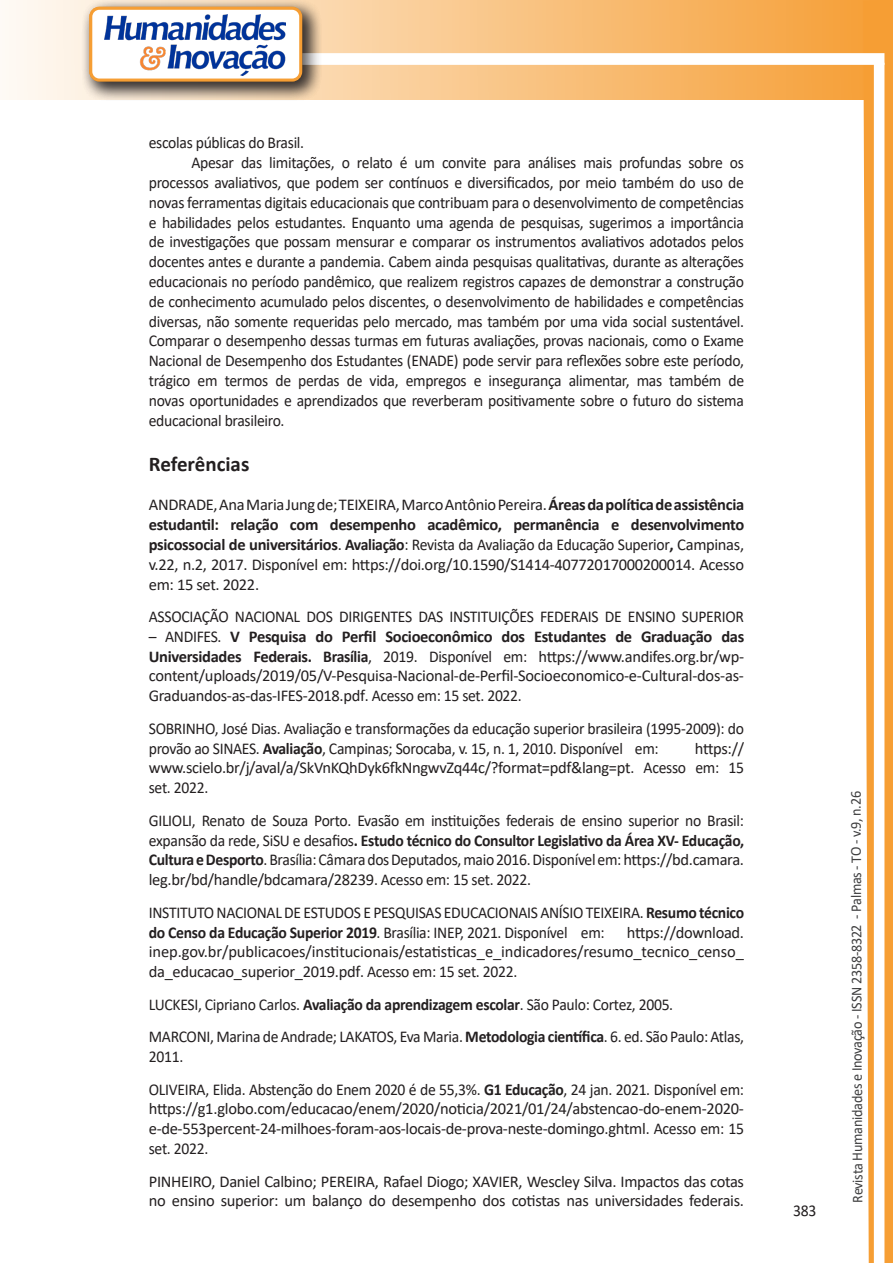
<style>
.page{position:relative;width:893px;height:1263px;background:#fff}
.page>*{position:absolute;margin:0;border:0;box-sizing:border-box;transform-origin:0 0}
.Titulo_2{font:700 21px "Calibri";color:#231f20}
.texto{font:16.5px/19.8px "Calibri";letter-spacing:-.02em;color:#231f20;text-align:justify;scale:.95 1}
.texto-2{font:16.5px/19.8px "Calibri";letter-spacing:-.02em;color:#231f20;text-align:justify}
.t1{font:15px "Calibri";letter-spacing:-.025em;color:#3e3e3f;scale:.95 1}
.s1{font-weight:700}
</style>
<div class="page">
<svg style="left:5px;top:0;width:858px;height:100px;background:#f9c484"></svg>
<div style="left:302px;top:53px;width:582px;height:12px;background:#fff;border:2px solid #fff"></div>
<svg style="left:863px;top:0;width:30px;height:1263px"></svg>
<div style="left:81px;top:0;width:241px;height:102px;background:#231f20;opacity:.75"></div>
<svg style="left:91px;top:8px;width:210px;height:72px"></svg>
<div style="left:89px;top:7px;width:213px;height:75px;border:3px solid #f69e34;border-radius:9px"></div>
<p class="texto" style="left:149px;top:133px;width:165px">escolas públicas do Brasil.</p>
<p class="texto" style="left:149px;top:152px;width:628px;text-indent:43px">Apesar das limitações, o relato é um convite para análises mais profundas sobre os processos avaliativos, que podem ser contínuos e diversificados, por meio também do uso de novas ferramentas digitais educacionais que contribuam para o desenvolvimento de competências e habilidades pelos estudantes. Enquanto uma agenda de pesquisas, sugerimos a importância de investigações que possam mensurar e comparar os instrumentos avaliativos adotados pelos docentes antes e durante a pandemia. Cabem ainda pesquisas qualitativas, durante as alterações educacionais no período pandêmico, que realizem registros capazes de demonstrar a construção de conhecimento acumulado pelos discentes, o desenvolvimento de habilidades e competências diversas, não somente requeridas pelo mercado, mas também por uma vida social sustentável.<br>Comparar o desempenho dessas turmas em futuras avaliações, provas nacionais, como o Exame Nacional de Desempenho dos Estudantes (ENADE) pode servir para reflexões sobre este período, trágico em termos de perdas de vida, empregos e insegurança alimentar, mas também de novas oportunidades e aprendizados que reverberam positivamente sobre o futuro do sistema educacional brasileiro.</p>
<p class="Titulo_2" style="left:149px;top:449px;width:102px">Referências</p>
<p class="texto-2" style="left:149px;top:494px;width:597px">ANDRADE, Ana Maria Jung de; TEIXEIRA, Marco Antônio Pereira. <span class="s1">Áreas da política de assistência estudantil: relação com desempenho acadêmico, permanência e desenvolvimento psicossocial de universitários</span>. <span class="s1">Avaliação</span>: Revista da Avaliação da Educação Superior<span class="s1">,</span> Campinas, v.22, n.2, 2017. Disponível em: https://doi.org/10.1590/S1414-40772017000200014. Acesso em: 15 set. 2022.</p>
<p class="texto" style="left:149px;top:606px;width:628px">ASSOCIAÇÃO NACIONAL DOS DIRIGENTES DAS INSTITUIÇÕES FEDERAIS DE ENSINO SUPERIOR</p>
<p class="texto" style="left:149px;top:626px;width:628px">– ANDIFES. <span class="s1">V Pesquisa do Perfil Socioeconômico dos Estudantes de Graduação das Universidades Federais. Brasília</span>, 2019. Disponível em: https://www.andifes.org.br/wp&shy;content/uploads/2019/05/V-Pesquisa-Nacional-de-Perfil-Socioeconomico-e-Cultural-dos-as-Graduandos-as-das-IFES-2018.pdf. Acesso em: 15 set. 2022.</p>
<p class="texto" style="left:149px;top:718px;width:628px">SOBRINHO, José Dias. Avaliação e transformações da educação superior brasileira (1995-2009): do provão ao SINAES. <span class="s1">Avaliação</span>, Campinas; Sorocaba, v. 15, n. 1, 2010. Disponível em:</p>
<p class="texto-2" style="left:149px;top:738px;width:597px;text-indent:546px">https:// www.scielo.br/j/aval/a/SkVnKQhDyk6fkNngwvZq44c/?format=pdf&amp;lang=pt. Acesso em: 15 set. 2022.</p>
<p class="texto" style="left:149px;top:810px;width:628px">GILIOLI, Renato de Souza Porto. Evasão em instituições federais de ensino superior no Brasil: expansão da rede, SiSU e desafios<span class="s1">. Estudo técnico do Consultor Legislativo da Área XV- Educação, Cultura e Desporto</span>.Brasília: Câmara dos Deputados, maio 2016. Disponível em: https://bd.camara. leg.br/bd/handle/bdcamara/28239. Acesso em: 15 set. 2022.</p>
<p class="texto" style="left:149px;top:902px;width:628px">INSTITUTO NACIONAL DE ESTUDOS E PESQUISAS EDUCACIONAIS ANÍSIO TEIXEIRA. <span class="s1">Resumo técnico do Censo da Educação Superior 2019</span>. Brasília: INEP, 2021. Disponível em:</p>
<p class="texto-2" style="left:149px;top:922px;width:597px;text-indent:478px">https://download. inep.gov.br/publicacoes/institucionais/estatisticas_e_indicadores/resumo_tecnico_censo_ da_educacao_superior_2019.pdf. Acesso em: 15 set. 2022.</p>
<p class="texto" style="left:149px;top:994px;width:553px">LUCKESI, Cipriano Carlos. <span class="s1">Avaliação da aprendizagem escolar</span>. São Paulo: Cortez, 2005.</p>
<p class="texto" style="left:149px;top:1026px;width:628px">MARCONI, Marina de Andrade; LAKATOS, Eva Maria. <span class="s1">Metodologia científica</span>. 6. ed. São Paulo: Atlas,<br>2011.</p>
<p class="texto" style="left:149px;top:1079px;width:628px">OLIVEIRA, Elida. Abstenção do Enem 2020 é de 55,3%. <span class="s1">G1 Educação</span>, 24 jan. 2021. Disponível em: https://g1.globo.com/educacao/enem/2020/noticia/2021/01/24/abstencao-do-enem-2020- e-de-553percent-24-milhoes-foram-aos-locais-de-prova-neste-domingo.ghtml. Acesso em: 15 set. 2022.</p>
<p class="texto-2" style="left:149px;top:1171px;width:597px">PINHEIRO, Daniel Calbino; PEREIRA, Rafael Diogo; XAVIER, Wescley Silva. Impactos das cotas no ensino superior: um balanço do desempenho dos cotistas nas universidades federais.</p>
<p class="texto" style="left:793px;top:1200px;width:26px">383</p>
<p class="t1" style="left:846px;top:1203px;width:435px;rotate:-90deg">Revista Humanidades e Inovação - ISSN 2358-8322 - Palmas - TO - v.9, n.26</p>
</div>
